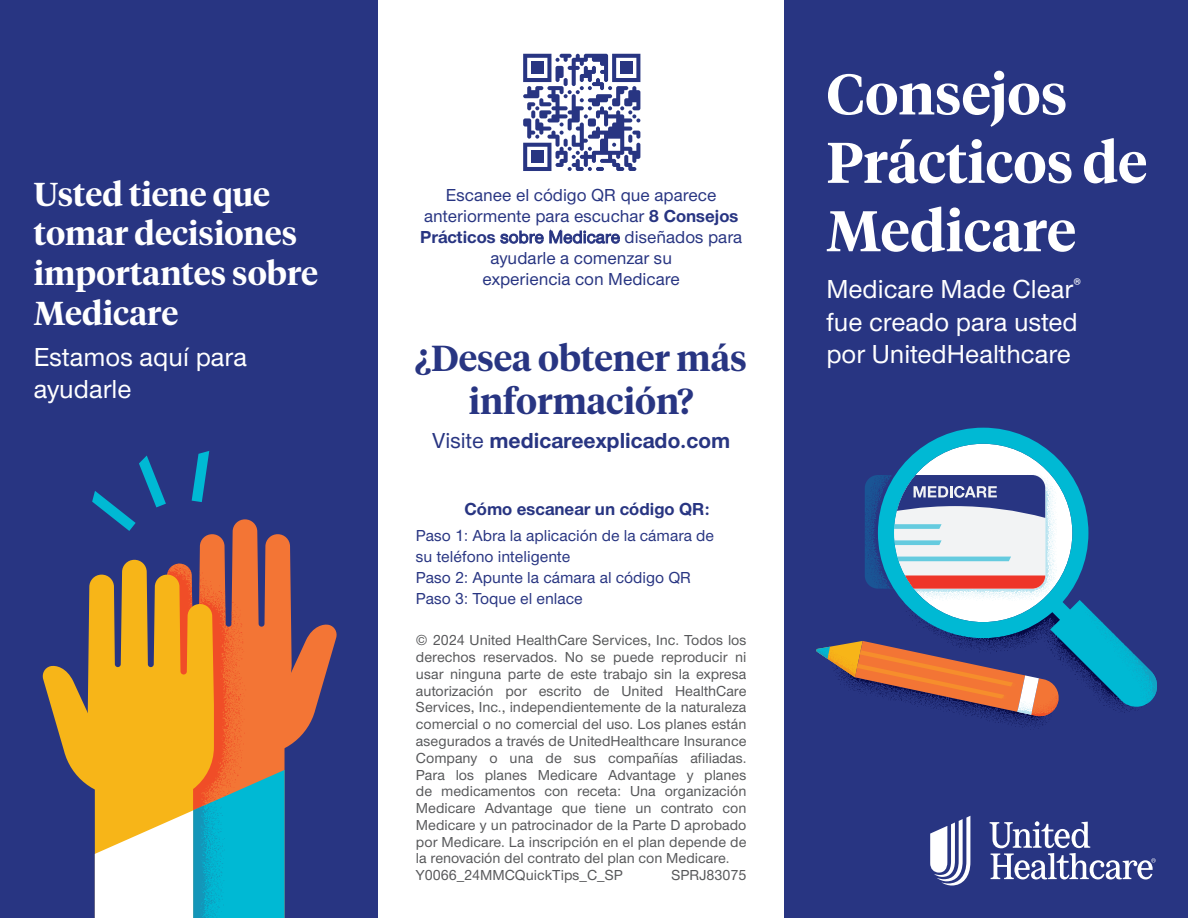
<style>
.page{position:relative;width:1188px;height:918px;background:#fff}
.page>*{position:absolute;margin:0;border:0;box-sizing:border-box;transform-origin:0 0}
.t1{font:600 57px/68.4px "UHC Serif Headline";color:#fff}
.t2{font:600 36px/43.2px "UHC Serif Headline";color:#283582;text-align:center}
.t3{font:600 33px/39.6px "UHC Serif Headline";color:#fff}
.t4{font:500 27px/32.4px "UHC Sans";color:#fff}
.t5{font:700 22.5px "UHC Sans";color:#283582}
.t6{font:500 18px/21px "UHC Sans";color:#283582;text-align:center}
.t7{font:700 18px "UHC Sans";color:#283582}
.t8{font:500 16.5px/21.1px "UHC Sans";color:#283582}
.t9{font:500 15px/16.8px "UHC Sans";color:#57585a}
.s1{font-weight:700}
.s2{font-weight:500}
</style>
<div class="page">
<div style="left:0;top:0;width:378px;height:918px;background:#283582"></div>
<div style="left:784px;top:0;width:404px;height:918px;background:#283582"></div>
<svg style="left:930px;top:816px;width:40px;height:70px"></svg>
<svg style="left:990px;top:821px;width:166px;height:58px"></svg>
<svg style="left:199px;top:519px;width:92px;height:45px;fill:#f37535"></svg>
<svg style="left:42px;top:564px;width:295px;height:354px"></svg>
<svg style="left:92px;top:451px;width:117px;height:80px"></svg>
<svg style="left:897px;top:428px;width:172px;height:44px"></svg>
<svg style="left:816px;top:472px;width:341px;height:258px"></svg>
<svg style="left:523px;top:53px;width:118px;height:118px"></svg>
<svg style="left:523px;top:54px;width:117px;height:32px"></svg>
<div style="left:620px;top:62px;width:12px;height:12px;background:#283582"></div>
<svg style="left:523px;top:143px;width:28px;height:28px"></svg>
<div style="left:531px;top:151px;width:12px;height:12px;background:#283582"></div>
<h3 class="t3" style="left:34px;top:173px;width:286px">Usted tiene que tomar decisiones importantes sobre<br>Medicare</h3>
<h3 class="t4" style="left:34px;top:340px;width:215px">Estamos aquí para ayudarle</h3>
<p class="t6" style="left:420px;top:184px;width:324px">Escanee el código QR que aparece anteriormente para escuchar <span class="s1">8 Consejos<br>Prácticos</span> sobre Medicare diseñados para ayudarle a comenzar su<br>experiencia con Medicare</p>
<h2 class="t2" style="left:415px;top:335px;width:334px">¿Desea obtener más información?</h2>
<h3 class="t5" style="left:432px;top:425px;width:299px"><span class="s2">Visite</span> medicareexplicado.com</h3>
<p class="t7" style="left:465px;top:497px;width:247px">Cómo escanear un código QR:</p>
<p class="t8" style="left:416px;top:524px;width:300px">Paso 1: Abra la aplicación de la cámara de su teléfono inteligente<br>Paso 2: Apunte la cámara al código QR<br>Paso 3: Toque el enlace</p>
<p class="t9" style="left:416px;top:631px;width:332px">© 2024 United HealthCare Services, Inc. Todos los derechos reservados. No se puede reproducir ni usar ninguna parte de este trabajo sin la expresa autorización por escrito de United HealthCare Services, Inc., independientemente de la naturaleza comercial o no comercial del uso. Los planes están asegurados a través de UnitedHealthcare Insurance Company o una de sus compañías afiliadas.<br>Para los planes Medicare Advantage y planes de medicamentos con receta: Una organización Medicare Advantage que tiene un contrato con Medicare y un patrocinador de la Parte D aprobado por Medicare. La inscripción en el plan depende de la renovación del contrato del plan con Medicare.<br>Y0066_24MMCQuickTips_C_SP</p>
<p class="t9" style="left:672px;top:866px;width:76px">SPRJ83075</p>
<h1 class="t1" style="left:826px;top:57px;width:322px">Consejos<br>Prácticos de<br>Medicare</h1>
<h3 class="t4" style="left:826px;top:272px;width:257px">Medicare Made Clear<sup>® </sup>fue creado para usted por UnitedHealthcare</h3>
</div>
